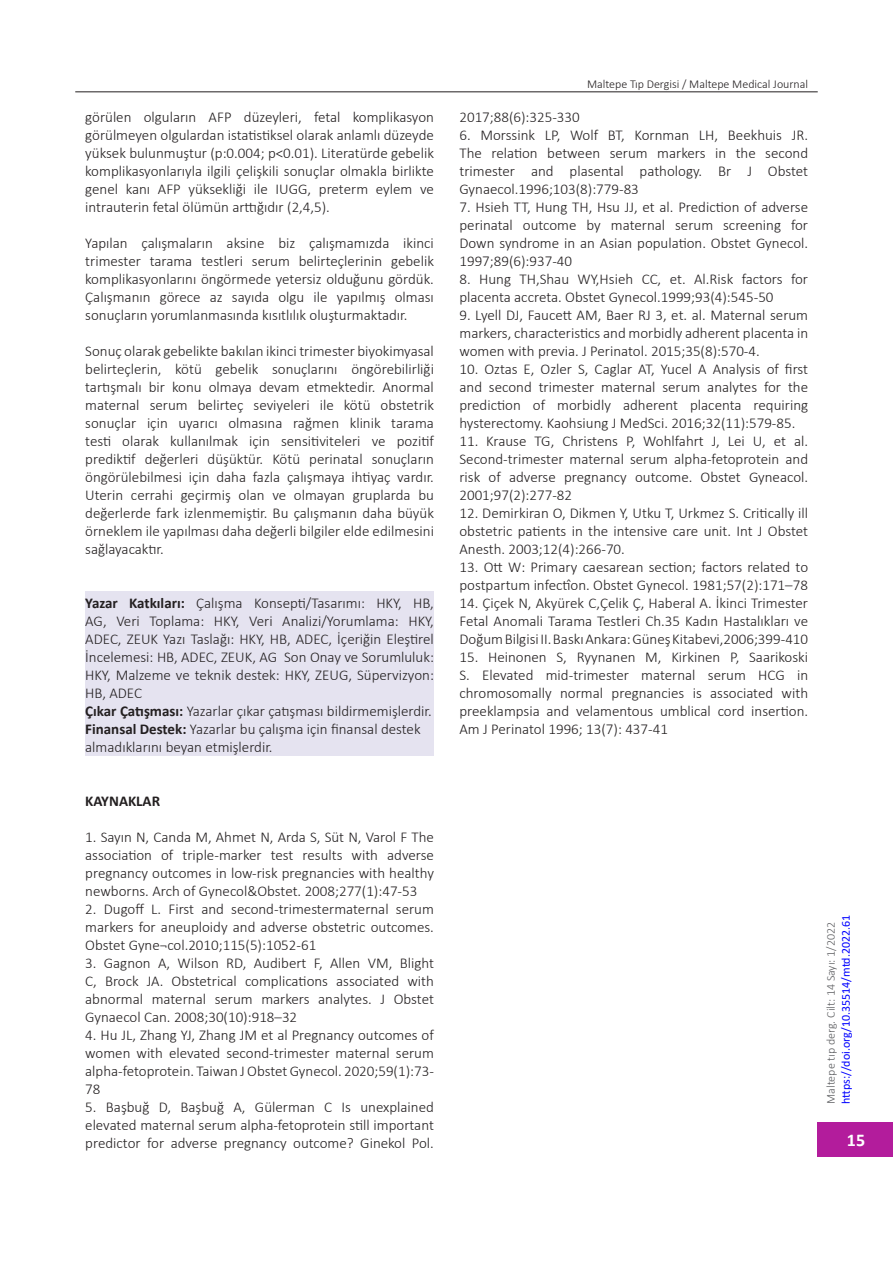
<style>
.page{position:relative;width:893px;height:1263px;background:#fff}
.page>*{position:absolute;margin:0;border:0;box-sizing:border-box;transform-origin:0 0}
.t1{font:700 18px "Calibri";color:#fff}
.t2{font:300 15px/18px "Calibri";color:#231f20;text-align:justify}
.t3{font:700 15px "Calibri";color:#231f20}
.t4{font:300 12px "Calibri";color:#231f20}
.t5{font:12px "Calibri";color:#00f}
.t6{font:300 12px "Calibri";color:#5a5b5e}
.s1{font-weight:700}
</style>
<div class="page">
<div style="left:818px;top:1122px;width:75px;height:34px;background:#b31c9c"></div>
<div style="left:85px;top:591px;width:349px;height:165px;background:#e5e3f0"></div>
<hr style="left:75px;top:91px;width:743px;height:1px;background:#231f20">
<p class="t2" style="left:85px;top:108px;width:350px">görülen olguların AFP düzeyleri, fetal komplikasyon görülmeyen olgulardan istatistiksel olarak anlamlı düzeyde yüksek bulunmuştur (p:0.004; p&lt;0.01). Literatürde gebelik komplikasyonlarıyla ilgili çelişkili sonuçlar olmakla birlikte genel kanı AFP yüksekliği ile IUGG, preterm eylem ve intrauterin fetal ölümün arttığıdır (2,4,5).</p>
<p class="t2" style="left:85px;top:234px;width:350px">Yapılan çalışmaların aksine biz çalışmamızda ikinci trimester tarama testleri serum belirteçlerinin gebelik komplikasyonlarını öngörmede yetersiz olduğunu gördük.<br>Çalışmanın görece az sayıda olgu ile yapılmış olması sonuçların yorumlanmasında kısıtlılık oluşturmaktadır.</p>
<p class="t2" style="left:85px;top:342px;width:350px">Sonuç olarak gebelikte bakılan ikinci trimester biyokimyasal belirteçlerin, kötü gebelik sonuçlarını öngörebilirliği tartışmalı bir konu olmaya devam etmektedir. Anormal maternal serum belirteç seviyeleri ile kötü obstetrik sonuçlar için uyarıcı olmasına rağmen klinik tarama testi olarak kullanılmak için sensitiviteleri ve pozitif prediktif değerleri düşüktür. Kötü perinatal sonuçların öngörülebilmesi için daha fazla çalışmaya ihtiyaç vardır.<br>Uterin cerrahi geçirmiş olan ve olmayan gruplarda bu değerlerde fark izlenmemiştir. Bu çalışmanın daha büyük örneklem ile yapılması daha değerli bilgiler elde edilmesini sağlayacaktır.</p>
<p class="t2" style="left:85px;top:594px;width:350px"><span class="s1">Yazar Katkıları:</span> Çalışma Konsepti/Tasarımı: HKY, HB, AG, Veri Toplama: HKY, Veri Analizi/Yorumlama: HKY, ADEC, ZEUK Yazı Taslağı: HKY, HB, ADEC, İçeriğin Eleştirel İncelemesi: HB, ADEC, ZEUK, AG Son Onay ve Sorumluluk:<br>HKY, Malzeme ve teknik destek: HKY, ZEUG, Süpervizyon:<br>HB, ADEC</p>
<p class="t2" style="left:85px;top:702px;width:348px"><span class="s1">Çıkar Çatışması:</span> Yazarlar çıkar çatışması bildirmemişlerdir.</p>
<p class="t2" style="left:85px;top:720px;width:337px"><span class="s1">Finansal Destek:</span> Yazarlar bu çalışma için finansal destek</p>
<p class="t2" style="left:85px;top:738px;width:189px">almadıklarını beyan etmişlerdir.</p>
<p class="t3" style="left:85px;top:790px;width:76px">KAYNAKLAR</p>
<p class="t2" style="left:85px;top:828px;width:350px">1. Sayın N, Canda M, Ahmet N, Arda S, Süt N, Varol F The association of triple-marker test results with adverse pregnancy outcomes in low-risk pregnancies with healthy newborns. Arch of Gynecol&amp;Obstet. 2008;277(1):47-53</p>
<p class="t2" style="left:85px;top:900px;width:350px">2. Dugoff L. First and second-trimestermaternal serum markers for aneuploidy and adverse obstetric outcomes.<br>Obstet Gyne¬col.2010;115(5):1052-61</p>
<p class="t2" style="left:85px;top:954px;width:350px">3. Gagnon A, Wilson RD, Audibert F, Allen VM, Blight C, Brock JA. Obstetrical complications associated with abnormal maternal serum markers analytes. J Obstet Gynaecol Can. 2008;30(10):918–32</p>
<p class="t2" style="left:85px;top:1026px;width:350px">4. Hu JL, Zhang YJ, Zhang JM et al Pregnancy outcomes of women with elevated second-trimester maternal serum alpha-fetoprotein. Taiwan J Obstet Gynecol. 2020;59(1):73- 78</p>
<p class="t2" style="left:85px;top:1098px;width:350px">5. Başbuğ D, Başbuğ A, Gülerman C Is unexplained elevated maternal serum alpha-fetoprotein still important predictor for adverse pregnancy outcome? Ginekol Pol.</p>
<p class="t4" style="left:587px;top:76px;width:223px">Maltepe Tıp Dergisi / Maltepe Medical Journal</p>
<p class="t2" style="left:459px;top:108px;width:122px">2017;88(6):325-330</p>
<p class="t2" style="left:459px;top:126px;width:350px">6. Morssink LP, Wolf BT, Kornman LH, Beekhuis JR.<br>The relation between serum markers in the second trimester and plasental pathology. Br J Obstet Gynaecol.1996;103(8):779-83</p>
<p class="t2" style="left:459px;top:198px;width:350px">7. Hsieh TT, Hung TH, Hsu JJ, et al. Prediction of adverse perinatal outcome by maternal serum screening for Down syndrome in an Asian population. Obstet Gynecol.<br>1997;89(6):937-40</p>
<p class="t2" style="left:459px;top:270px;width:350px">8. Hung TH,Shau WY,Hsieh CC, et. Al.Risk factors for placenta accreta. Obstet Gynecol.1999;93(4):545-50</p>
<p class="t2" style="left:459px;top:306px;width:350px">9. Lyell DJ, Faucett AM, Baer RJ 3, et. al. Maternal serum markers, characteristics and morbidly adherent placenta in women with previa. J Perinatol. 2015;35(8):570-4.</p>
<p class="t2" style="left:459px;top:360px;width:350px">10. Oztas E, Ozler S, Caglar AT, Yucel A Analysis of first and second trimester maternal serum analytes for the prediction of morbidly adherent placenta requiring hysterectomy. Kaohsiung J MedSci. 2016;32(11):579-85.</p>
<p class="t2" style="left:459px;top:432px;width:350px">11. Krause TG, Christens P, Wohlfahrt J, Lei U, et al.<br>Second-trimester maternal serum alpha-fetoprotein and risk of adverse pregnancy outcome. Obstet Gyneacol.<br>2001;97(2):277-82</p>
<p class="t2" style="left:459px;top:504px;width:350px">12. Demirkiran O, Dikmen Y, Utku T, Urkmez S. Critically ill obstetric patients in the intensive care unit. Int J Obstet Anesth. 2003;12(4):266-70.</p>
<p class="t2" style="left:459px;top:558px;width:350px">13. Ott W: Primary caesarean section; factors related to postpartum infectîon. Obstet Gynecol. 1981;57(2):171–78</p>
<p class="t2" style="left:459px;top:594px;width:350px">14. Çiçek N, Akyürek C,Çelik Ç, Haberal A. İkinci Trimester Fetal Anomali Tarama Testleri Ch.35 Kadın Hastalıkları ve Doğum Bilgisi II. Baskı Ankara: Güneş Kitabevi,2006;399-410</p>
<p class="t2" style="left:459px;top:648px;width:350px">15. Heinonen S, Ryynanen M, Kirkinen P, Saarikoski S. Elevated mid-trimester maternal serum HCG in chromosomally normal pregnancies is associated with preeklampsia and velamentous umblical cord insertion.<br>Am J Perinatol 1996; 13(7): 437-41</p>
<p class="t6" style="left:823px;top:1104px;width:183px;rotate:-90deg">Maltepe tıp derg. Cilt: 14 Sayı: 1/2022</p>
<p class="t5" style="left:837px;top:1104px;width:191px;rotate:-90deg">https://doi.org/10.35514/mtd.2022.61</p>
<p class="t1" style="left:847px;top:1127px;width:20px">15</p>
</div>
